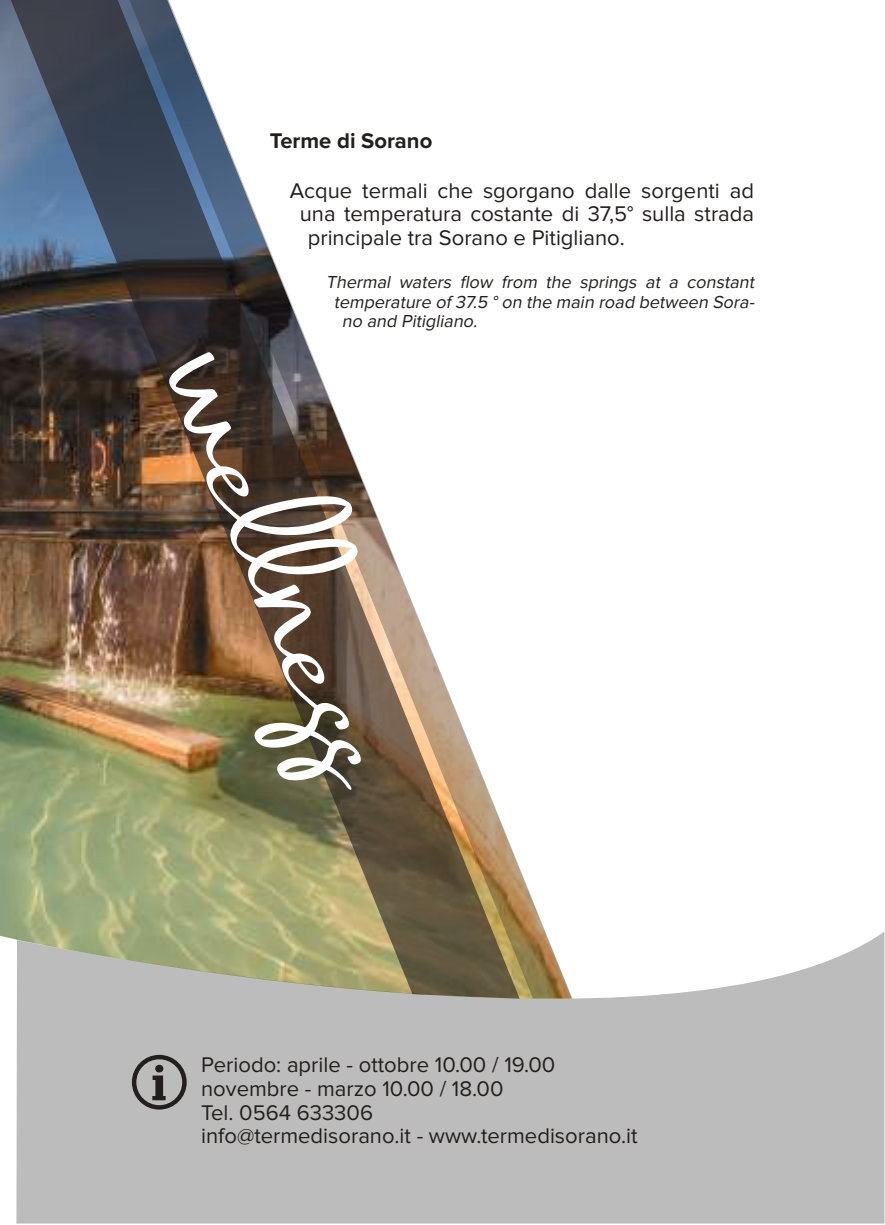
<style>
.page{position:relative;width:885px;height:1225px;background:#fff}
.page>*{position:absolute;margin:0;border:0;box-sizing:border-box;transform-origin:0 0}
.t1{font:140px "Ravenna";color:#fff}
.t2{font:22px/23.8px "Proxima Nova";color:#241f1f}
.t3{font:700 22px "Proxima Nova";color:#241f1f}
.t4{font:italic 18px "Proxima Nova";color:#241f1f}
</style>
<div class="page">
<svg style="left:16px;top:867px;width:868px;height:357px"></svg>
<img style="left:0;top:0;width:519px;height:940px">
<svg style="left:16px;top:931px;width:868px;height:292px;background:#bfbeb9"></svg>
<svg style="left:132px;top:1054px;width:55px;height:55px;background:#8c8a8a"></svg>
<div style="left:155px;top:1064px;width:8px;height:8px;background:#241f1f;border-radius:50%"></div>
<p class="t3" style="left:270px;top:128px;width:164px">Terme di Sorano</p>
<p class="t2" style="left:290px;top:179px;width:465px">Acque termali che sgorgano dalle sorgenti ad</p>
<p class="t2" style="left:300px;top:202px;width:456px">una temperatura costante di 37,5° sulla strada</p>
<p class="t2" style="left:308px;top:226px;width:318px">principale tra Sorano e Pitigliano.</p>
<p class="t4" style="left:326px;top:272px;width:433px">Thermal waters flow from the springs at a constant</p>
<p class="t4" style="left:334px;top:291px;width:425px">temperature of 37.5 °on the main road between Sora-</p>
<p class="t4" style="left:342px;top:311px;width:141px">no and Pitigliano.</p>
<h1 class="t1" style="left:269px;top:333px;width:505px;rotate:68deg">wellness</h1>
<p class="t2" style="left:201px;top:1053px;width:438px">Periodo: aprile - ottobre 10.00 / 19.00 novembre - marzo 10.00 / 18.00<br>Tel. 0564 633306<br>info@termedisorano.it - www.termedisorano.it</p>
</div>
